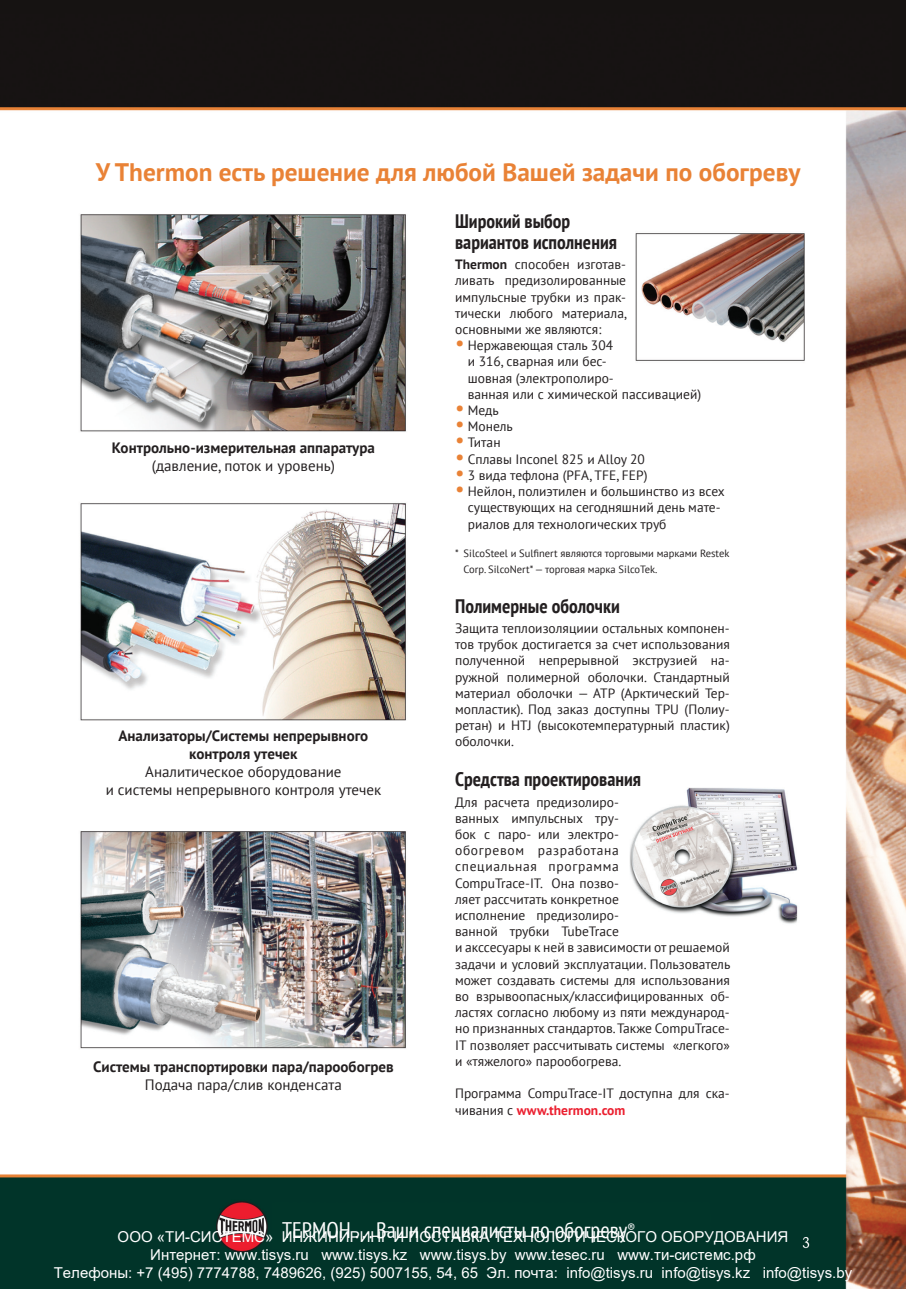
<style>
.page{position:relative;width:906px;height:1289px;background:#fff}
.page>*{position:absolute;margin:0;border:0;box-sizing:border-box;transform-origin:0 0}
.заг2{font:700 25.35px "PT Sans";color:#e98236}
.t1{font:condensed 22.5px "PT Sans";color:#fff}
.заг1{font:700 condensed 19.5px/21px "PT Sans";color:#231f20}
.t2{font:15px/18px "Arial";color:#fff;text-align:center}
.PT9-10_8{font:700 15px/18px "PT Sans";color:#231f20;text-align:center}
.PT9-10_8-2{font:15px "PT Sans";color:#231f20}
.PT9-10_8-3{font:13.5px/16.2px "PT Sans";color:#231f20;text-align:justify}
.перечисление{font:13.5px/16.2px "PT Sans";color:#231f20}
.t3{font:10.5px/16.2px "PT Sans";color:#231f20}
.s1{font-weight:400}
.s2{font-weight:700}
.s3{font-size:21px;color:#e98236}
.s4{font-weight:700;color:#eb1f2f}
</style>
<div class="page">
<img style="left:0;top:0;width:905px;height:1288px">
<p class="заг2" style="left:96px;top:155px;width:706px">У Thermon есть решение для любой Вашей задачи по обогреву</p>
<p class="PT9-10_8" style="left:112px;top:438px;width:265px">Контрольно-измерительная аппаратура</p>
<p class="PT9-10_8-2" style="left:152px;top:456px;width:184px">(давление, поток и уровень)</p>
<p class="PT9-10_8" style="left:118px;top:726px;width:251px">Анализаторы/Системы непрерывного контроля утечек</p>
<p class="PT9-10_8-2" style="left:145px;top:762px;width:198px">Аналитическое оборудование</p>
<p class="PT9-10_8-2" style="left:106px;top:780px;width:277px">и системы непрерывного контроля утечек</p>
<p class="PT9-10_8" style="left:93px;top:1057px;width:302px">Системы транспортировки пара/парообогрев<br><span class="s1">Подача пара/слив конденсата</span></p>
<p class="заг1" style="left:455px;top:210px;width:163px">Широкий выбор вариантов исполнения</p>
<p class="PT9-10_8-3" style="left:455px;top:256px;width:173px"><span class="s2">Thermon</span> способен изготав&shy;ливать предизолированные импульсные трубки из прак&shy;тически любого материала, основными же являются:</p>
<p class="перечисление" style="left:468px;top:337px;width:235px;text-indent:-13px"><span class="s3">•</span> Нержавеющая сталь 304<br>и 316, сварная или бес-<br>шовная (электрополиро-<br>ванная или с химической пассивацией)</p>
<p class="перечисление" style="left:455px;top:402px;width:45px"><span class="s3">•</span> Медь</p>
<p class="перечисление" style="left:455px;top:418px;width:59px"><span class="s3">•</span> Монель</p>
<p class="перечисление" style="left:455px;top:434px;width:47px"><span class="s3">•</span> Титан</p>
<p class="перечисление" style="left:455px;top:450px;width:191px"><span class="s3">•</span> Сплавы Inconel 825 и Alloy 20</p>
<p class="перечисление" style="left:455px;top:467px;width:194px"><span class="s3">•</span> 3 вида тефлона (PFA, TFE, FEP)</p>
<p class="перечисление" style="left:468px;top:483px;width:258px;text-indent:-13px"><span class="s3">•</span> Нейлон, полиэтилен и большинство из всех существующих на сегодняшний день мате&shy;риалов для технологических труб</p>
<p class="t3" style="left:463px;top:544px;width:267px;text-indent:-9px">* SilcoSteel и Sulfinert являются торговыми марками Restek<br>Corp. SilcoNert* — торговая марка SilcoTek.</p>
<p class="заг1" style="left:455px;top:595px;width:166px">Полимерные оболочки</p>
<p class="PT9-10_8-3" style="left:455px;top:620px;width:276px">Защита теплоизоляциии остальных компонен&shy;тов трубок достигается за счет использования полученной непрерывной экструзией на&shy;ружной полимерной оболочки. Стандартный материал оболочки — АТР (Арктический Тер&shy;мопластик). Под заказ доступны TPU (Полиу&shy;ретан) и HTJ (высокотемпературный пластик) оболочки.</p>
<p class="заг1" style="left:455px;top:768px;width:187px">Средства проектирования</p>
<p class="PT9-10_8-3" style="left:455px;top:793px;width:277px;text-align:left">Для расчета предизолиро-<br>ванных импульсных тру-<br>бок с паро- или электро-<br>обогревом разработана<br>специальная программа<br>CompuTrace-IT. Она позво-<br>ляет рассчитать конкретное<br>исполнение предизолиро-<br>ванной трубки TubeTrace<br>и акссесуары к ней в зависимости от решаемой задачи и условий эксплуатации. Пользователь может создавать системы для использования во взрывоопасных/классифицированных об&shy;ластях согласно любому из пяти международ&shy;но признанных стандартов. Также CompuTrace-IT позволяет рассчитывать системы «легкого» и «тяжелого» парообогрева.</p>
<p class="PT9-10_8-3" style="left:455px;top:1085px;width:276px">Программа CompuTrace-IT доступна для ска&shy;чивания с <span class="s4">www.thermon.com</span></p>
<p class="t1" style="left:282px;top:1215px;width:355px">TЕРМОН . . . Ваши специалисты по обогреву<sup>®</sup></p>
<p class="t2" style="left:54px;top:1227px;width:800px">ООО «ТИ-СИСТЕМС» ИНЖИНИРИНГ И ПОСТАВКА ТЕХНОЛОГИЧЕСКОГО ОБОРУДОВАНИЯ<br>Интернет: www.tisys.ru www.tisys.kz www.tisys.by www.tesec.ru www.ти-системс.рф<br>Телефоны: +7 (495) 7774788, 7489626, (925) 5007155, 54, 65 Эл. почта: info@tisys.ru info@tisys.kz info@tisys.by</p>
</div>
